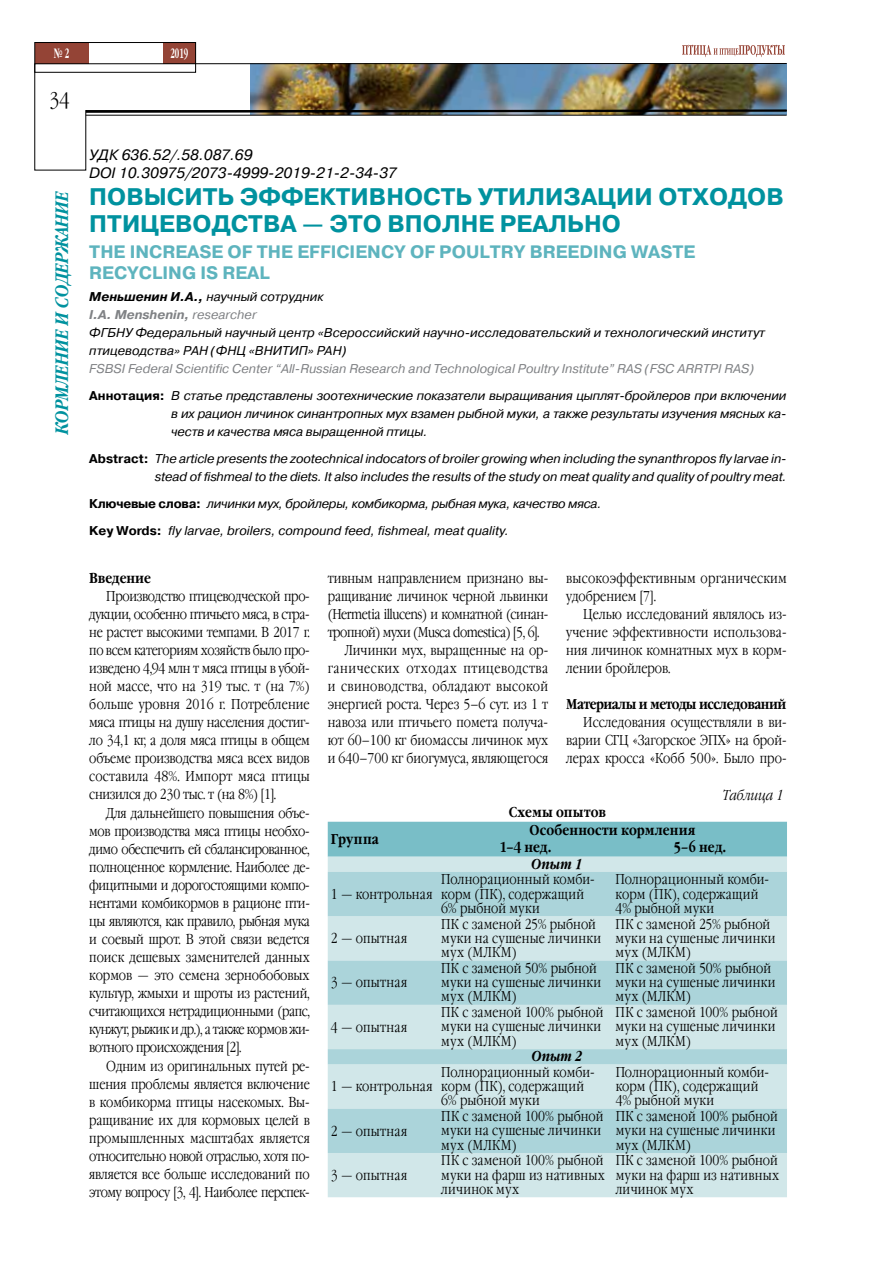
<style>
.page{position:relative;width:893px;height:1263px;background:#fff}
.page>*{position:absolute;margin:0;border:0;box-sizing:border-box;transform-origin:0 0}
.t1{font:700 24px/27px "Pragmatica C";color:#00929f}
.t2{font:300 21px "Garamond Narrow C";color:#000}
.t3{font:700 18px/21px "Pragmatica C";color:#5eb4be}
.t4{font:italic 700 18px "Garamond Narrow C";color:#00929f}
.t5{font:italic 15px/18px "Pragmatica C";color:#000}
.t6{font:300 14.25px/18px "Garamond Narrow C";color:#000;text-align:justify}
.t7{font:300 14.25px/14.2px "Garamond Narrow C";letter-spacing:.02em;color:#000}
.t8{font:300 14.25px "Garamond Narrow C";letter-spacing:-.03em;color:#000}
.t9{font:700 14.25px/17.5px "Garamond Narrow C";color:#000}
.t10{font:300 14.25px "Garamond Narrow C";letter-spacing:.035em;color:#000}
.t11{font:300 14.25px "Garamond Narrow C";letter-spacing:.025em;color:#000}
.t12{font:700 14.25px "Garamond Narrow C";letter-spacing:-.03em;color:#000}
.t13{font:italic 700 14.25px "Garamond Narrow C";letter-spacing:.015em;color:#000}
.t14{font:italic 300 14.25px "Garamond Narrow C";letter-spacing:.015em;color:#000}
.t15{font:700 13.5px "Garamond Narrow C";color:#fff;scale:.67 1}
.t16{font:italic 12.75px/18px "Pragmatica C";letter-spacing:-.01em;color:#000}
.t17{font:italic 12.75px/27px "Pragmatica C";color:#808285}
.s1{font-weight:700}
.s2{font-weight:700;color:#808285}
.s3{color:#808285}
.s4{font-weight:700;font-style:normal;color:#000}
.s5{color:#000}
.s6{font-weight:700;font-style:normal}
</style>
<div class="page">
<div style="left:328px;top:822px;width:459px;height:35px;background:#79bec7"></div>
<div style="left:328px;top:857px;width:459px;height:340px;background:#d1e7e9"></div>
<svg style="left:328px;top:872px;width:459px;height:281px;background:#bddde1"></svg>
<svg style="left:682px;top:45px;width:103px;height:12px"></svg>
<div style="left:163px;top:43px;width:33px;height:21px;background:#944436"></div>
<div style="left:35px;top:43px;width:54px;height:21px;background:#944436"></div>
<div style="left:34px;top:42px;width:162px;height:31px;border:1px solid #000"></div>
<img style="left:34px;top:63px;width:753px;height:108px">
<p class="t15" style="left:54px;top:46px;width:24px">№ 2</p>
<p class="t15" style="left:170px;top:46px;width:28px">2019</p>
<h2 class="t2" style="left:49px;top:89px;width:22px">34</h2>
<p class="t4" style="left:52px;top:434px;width:245px;rotate:-90deg">КОРМЛЕНИЕ И СОДЕРЖАНИЕ</p>
<p class="t5" style="left:89px;top:146px;width:309px">УДК 636.52/.58.087.69<br>DOI 10.30975/2073-4999-2019-21-2-34-37</p>
<h1 class="t1" style="left:89px;top:184px;width:696px">ПОВЫСИТЬ ЭФФЕКТИВНОСТЬ УТИЛИЗАЦИИ ОТХОДОВ<br>ПТИЦЕВОДСТВА — ЭТО ВПОЛНЕ РЕАЛЬНО</h1>
<p class="t3" style="left:89px;top:241px;width:608px">THE INCREASE OF THE EFFICIENCY OF POULTRY BREEDING WASTE<br>RECYCLING IS REAL</p>
<p class="t16" style="left:89px;top:288px;width:677px"><span class="s1">Меньшенин И.А.,</span> научный сотрудник<br><span class="s2">I.A. Menshenin,</span> <span class="s3">researcher<br></span>ФГБНУ Федеральный научный центр «Всероссийский научно-исследовательский и технологический институт птицеводства» РАН (ФНЦ «ВНИТИП» РАН)</p>
<p class="t17" style="left:89px;top:355px;width:699px">FSBSI Federal Scientific Center “All-Russian Research and Technological Poultry Institute” RAS (FSC ARRTPI RAS)<br><span class="s4">Аннотация:</span> <span class="s5">В статье представлены зоотехнические показатели выращивания цыплят-бройлеров при включении</span></p>
<p class="t16" style="left:171px;top:405px;width:617px">в их рацион личинок синантропных мух взамен рыбной муки, а также результаты изучения мясных ка&shy;честв и качества мяса выращенной птицы.</p>
<p class="t16" style="left:89px;top:450px;width:699px;text-align:right"><span class="s6">Abstract:</span> The article presents the zootechnical indocators of broiler growing when including the synanthropos fly larvae in&shy;stead of fishmeal to the diets. It also includes the results of the study on meat quality and quality of poultry meat.</p>
<p class="t16" style="left:89px;top:490px;width:514px;line-height:27px"><span class="s6">Ключевые слова:</span> личинки мух, бройлеры, комбикорма, рыбная мука, качество мяса.<br><span class="s6">Key Words:</span> fly larvae, broilers, compound feed, fishmeal, meat quality.</p>
<p class="t9" style="left:89px;top:569px;width:63px">Введение</p>
<p class="t6" style="left:89px;top:587px;width:222px;text-indent:17px">Производство птицеводческой про&shy;дукции, особенно птичьего мяса, в стра&shy;не растет высокими темпами. В 2017 г. по всем категориям хозяйств было про&shy;изведено 4,94 млн т мяса птицы в убой&shy;ной массе, что на 319 тыс. т (на 7%) больше уровня 2016 г. Потребление мяса птицы на душу населения достиг&shy;ло 34,1 кг, а доля мяса птицы в общем объеме производства мяса всех видов составила 48%. Импорт мяса птицы снизился до 230 тыс. т (на 8%) [1].</p>
<p class="t6" style="left:89px;top:804px;width:222px;text-indent:17px">Для дальнейшего повышения объе&shy;мов производства мяса птицы необхо&shy;димо обеспечить ей сбалансированное, полноценное кормление. Наиболее де&shy;фицитными и дорогостоящими компо&shy;нентами комбикормов в рационе пти&shy;цы являются, как правило, рыбная мука и соевый шрот. В этой связи ведется поиск дешевых заменителей данных кормов — это семена зернобобовых культур, жмыхи и шроты из растений, считающихся нетрадиционными (рапс, кунжут, рыжик и др.), а также кормов жи&shy;вотного происхождения [2].</p>
<p class="t6" style="left:89px;top:1057px;width:222px;text-indent:17px">Одним из оригинальных путей ре&shy;шения проблемы является включение в комбикорма птицы насекомых. Вы&shy;ращивание их для кормовых целей в промышленных масштабах является относительно новой отраслью, хотя по&shy;является все больше исследований по этому вопросу [3, 4]. Наиболее перспек-</p>
<p class="t6" style="left:328px;top:569px;width:222px">тивным направлением признано вы-</p>
<p class="t6" style="left:328px;top:587px;width:222px">ращивание личинок черной львинки</p>
<p class="t8" style="left:328px;top:606px;width:222px">(Hermetia illucens) и комнатной (синан-</p>
<p class="t8" style="left:328px;top:624px;width:213px">тропной) мухи (Musca domestica) [5, 6].</p>
<p class="t6" style="left:345px;top:641px;width:205px">Личинки мух, выращенные на ор-</p>
<p class="t10" style="left:328px;top:660px;width:222px">ганических отходах птицеводства</p>
<p class="t11" style="left:328px;top:678px;width:222px">и свиноводства, обладают высокой</p>
<p class="t6" style="left:328px;top:696px;width:222px">энергией роста. Через 5–6 сут. из 1 т</p>
<p class="t6" style="left:328px;top:714px;width:222px">навоза или птичьего помета получа-</p>
<p class="t6" style="left:328px;top:732px;width:222px">ют 60–100 кг биомассы личинок мух</p>
<p class="t6" style="left:328px;top:750px;width:222px">и 640–700 кг биогумуса, являющегося</p>
<p class="t6" style="left:566px;top:569px;width:222px">высокоэффективным органическим удобрением [7].</p>
<p class="t6" style="left:566px;top:605px;width:222px;text-indent:17px">Целью исследований являлось из&shy;учение эффективности использова&shy;ния личинок комнатных мух в корм&shy;лении бройлеров.</p>
<p class="t12" style="left:566px;top:696px;width:222px">Материалы и методы исследований</p>
<p class="t6" style="left:566px;top:714px;width:222px;text-indent:17px">Исследования осуществляли в ви&shy;варии СГЦ «Загорское ЭПХ» на брой&shy;лерах кросса «Кобб 500». Было про-</p>
<p class="t14" style="left:723px;top:787px;width:63px">Таблица 1</p>
<p class="t9" style="left:509px;top:804px;width:99px">Схемы опытов</p>
<p class="t9" style="left:331px;top:830px;width:50px">Группа</p>
<p class="t9" style="left:500px;top:822px;width:197px;text-indent:30px">Особенности кормления<br>1–4 нед.</p>
<p class="t9" style="left:674px;top:839px;width:54px">5–6 нед.</p>
<p class="t6" style="left:331px;top:885px;width:103px">1 — контрольная</p>
<p class="t7" style="left:331px;top:932px;width:78px">2 — опытная</p>
<p class="t7" style="left:331px;top:976px;width:78px">3 — опытная</p>
<p class="t7" style="left:331px;top:1020px;width:78px">4 — опытная</p>
<p class="t6" style="left:331px;top:1078px;width:103px">1 — контрольная</p>
<p class="t7" style="left:331px;top:1124px;width:78px">2 — опытная</p>
<p class="t7" style="left:331px;top:1168px;width:78px">3 — опытная</p>
<p class="t13" style="left:532px;top:856px;width:53px">Опыт 1</p>
<p class="t6" style="left:441px;top:873px;width:155px;line-height:14.2px;text-align:left">Полнорационный комби&shy;корм (ПК), содержащий<br>6% рыбной муки</p>
<p class="t6" style="left:616px;top:873px;width:155px;line-height:14.2px;text-align:left">Полнорационный комби&shy;корм (ПК), содержащий<br>4% рыбной муки</p>
<p class="t7" style="left:441px;top:917px;width:161px">ПК с заменой 25% рыбной муки на сушеные личинки мух (МЛКМ)</p>
<p class="t7" style="left:616px;top:917px;width:161px">ПК с заменой 25% рыбной муки на сушеные личинки мух (МЛКМ)</p>
<p class="t7" style="left:441px;top:961px;width:161px">ПК с заменой 50% рыбной муки на сушеные личинки мух (МЛКМ)</p>
<p class="t7" style="left:616px;top:961px;width:161px">ПК с заменой 50% рыбной муки на сушеные личинки мух (МЛКМ)</p>
<p class="t7" style="left:441px;top:1006px;width:164px">ПК с заменой 100% рыбной муки на сушеные личинки мух (МЛКМ)</p>
<p class="t7" style="left:616px;top:1006px;width:164px">ПК с заменой 100% рыбной муки на сушеные личинки мух (МЛКМ)</p>
<p class="t13" style="left:532px;top:1048px;width:53px">Опыт 2</p>
<p class="t6" style="left:441px;top:1065px;width:155px;line-height:14.2px;text-align:left">Полнорационный комби&shy;корм (ПК), содержащий<br>6% рыбной муки</p>
<p class="t6" style="left:616px;top:1065px;width:155px;line-height:14.2px;text-align:left">Полнорационный комби&shy;корм (ПК), содержащий<br>4% рыбной муки</p>
<p class="t7" style="left:441px;top:1109px;width:164px">ПК с заменой 100% рыбной муки на сушеные личинки мух (МЛКМ)</p>
<p class="t7" style="left:616px;top:1109px;width:164px">ПК с заменой 100% рыбной муки на сушеные личинки мух (МЛКМ)</p>
<p class="t6" style="left:441px;top:1154px;width:165px;line-height:14.2px">ПК с заменой 100% рыбной муки на фарш из нативных личинок мух</p>
<p class="t6" style="left:616px;top:1154px;width:165px;line-height:14.2px">ПК с заменой 100% рыбной муки на фарш из нативных личинок мух</p>
</div>
